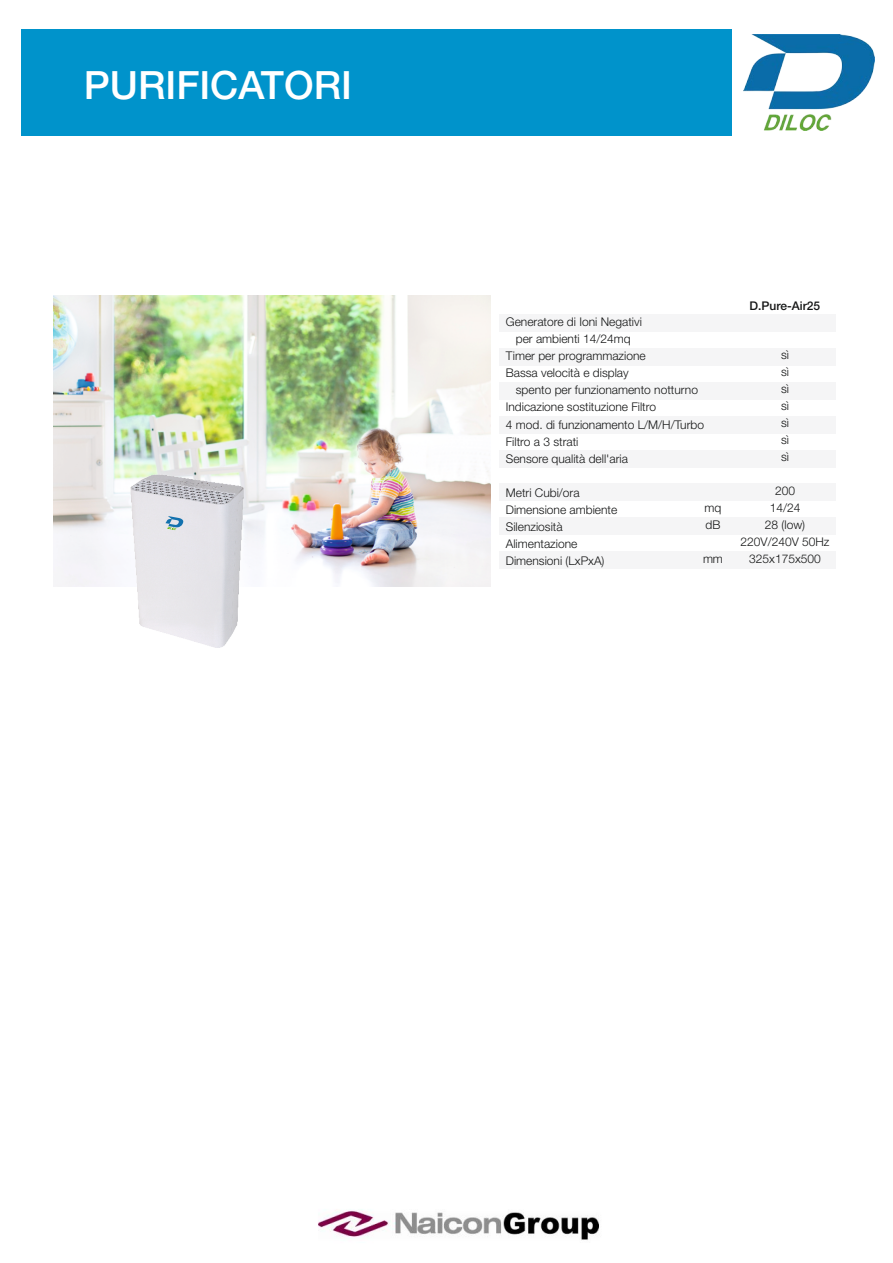
<style>
.page{position:relative;width:893px;height:1263px;background:#fff}
.page>*{position:absolute;margin:0;border:0;box-sizing:border-box;transform-origin:0 0}
.t1{font:500 39px "Helvetica Neue LT Pro";color:#fff}
.t2{font:300 12px/17px "Helvetica Neue LT Pro";color:#151616}
.t3{font:500 12px "Helvetica Neue LT Pro";color:#151616}
</style>
<div class="page">
<div style="left:21px;top:30px;width:710px;height:106px;background:#0093cb"></div>
<img style="left:53px;top:295px;width:437px;height:291px">
<img style="left:108px;top:464px;width:161px;height:184px">
<div style="left:499px;top:552px;width:337px;height:17px;background:#f5f5f6"></div>
<div style="left:499px;top:518px;width:337px;height:17px;background:#f5f5f6"></div>
<div style="left:499px;top:484px;width:337px;height:17px;background:#f5f5f6"></div>
<div style="left:499px;top:348px;width:337px;height:17px;background:#f5f5f6"></div>
<div style="left:499px;top:314px;width:337px;height:17px;background:#f5f5f6"></div>
<div style="left:499px;top:382px;width:337px;height:17px;background:#f5f5f6"></div>
<div style="left:499px;top:416px;width:337px;height:17px;background:#f5f5f6"></div>
<div style="left:499px;top:450px;width:337px;height:17px;background:#f5f5f6"></div>
<svg style="left:166px;top:516px;width:17px;height:14px"></svg>
<img style="left:744px;top:34px;width:130px;height:96px">
<img style="left:318px;top:1209px;width:281px;height:31px">
<h1 class="t1" style="left:84px;top:71px;width:270px">PURIFICATORI</h1>
<p class="t2" style="left:506px;top:315px;width:138px">Generatore di Ioni Negativi</p>
<p class="t2" style="left:516px;top:332px;width:116px">per ambienti 14/24mq</p>
<p class="t2" style="left:506px;top:349px;width:141px">Timer per programmazione</p>
<p class="t2" style="left:506px;top:366px;width:124px">Bassa velocità e display</p>
<p class="t2" style="left:516px;top:383px;width:184px">spento per funzionamento notturno</p>
<p class="t2" style="left:506px;top:400px;width:152px">Indicazione sostituzione Filtro</p>
<p class="t2" style="left:506px;top:417px;width:200px">4 mod. di funzionamento L/M/H/Turbo</p>
<p class="t2" style="left:506px;top:434px;width:74px">Filtro a 3 strati</p>
<p class="t2" style="left:506px;top:451px;width:124px">Sensore qualità dell'aria</p>
<p class="t2" style="left:506px;top:485px;width:113px">Metri Cubi/ora<br>Dimensione ambiente<br>Silenziosità<br>Alimentazione<br>Dimensioni (LxPxA)</p>
<p class="t2" style="left:704px;top:501px;width:18px">mq dB</p>
<p class="t2" style="left:703px;top:552px;width:21px">mm</p>
<p class="t3" style="left:749px;top:301px;width:72px">D.Pure-Air25</p>
<p class="t2" style="left:781px;top:348px;width:9px;text-align:justify">sì sì sì sì sì sì sì</p>
<p class="t2" style="left:740px;top:484px;width:90px;text-align:center">200<br>14/24<br>28 (low)<br>220V/240V 50Hz<br>325x175x500</p>
</div>
